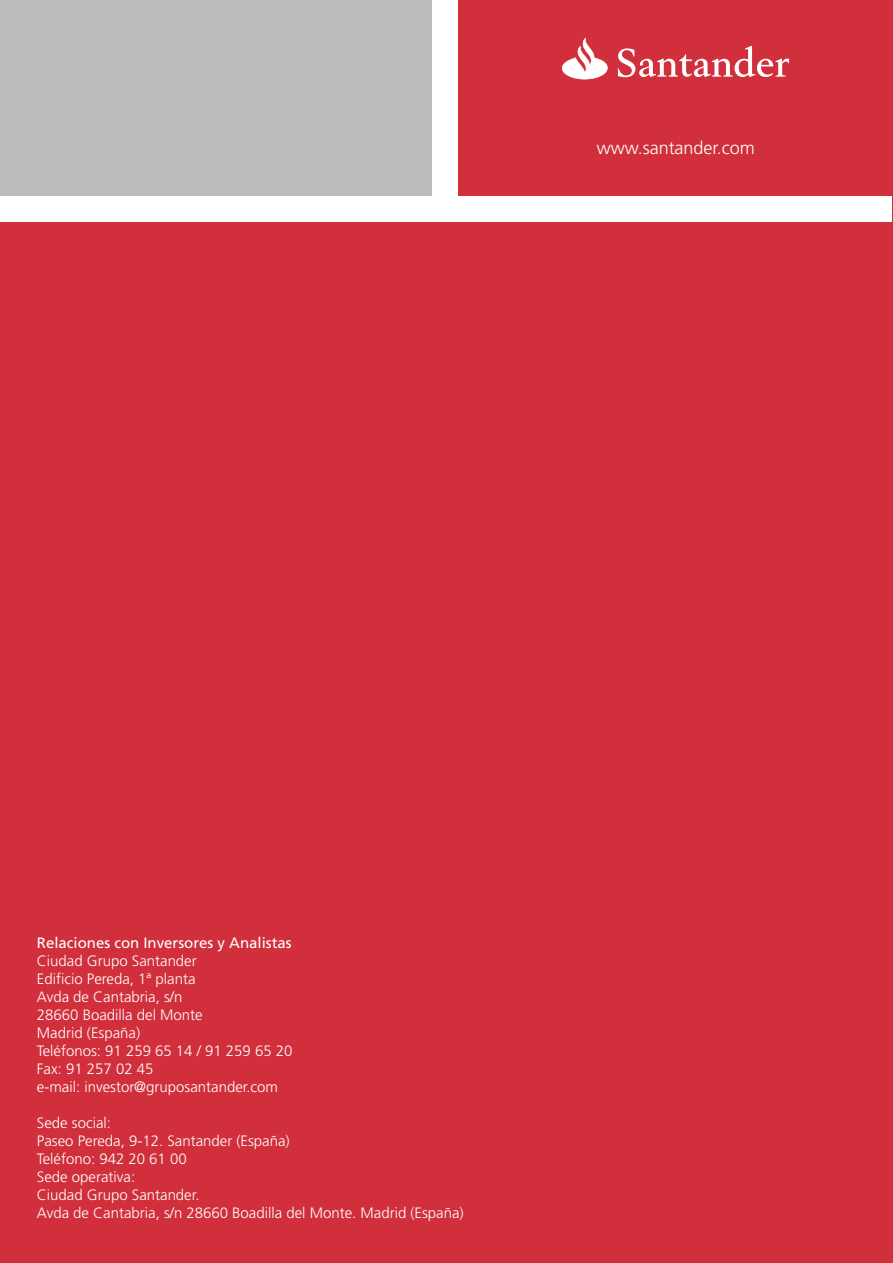
<style>
.page{position:relative;width:893px;height:1263px;background:#d12f3b}
.page>*{position:absolute;margin:0;border:0;box-sizing:border-box;transform-origin:0 0}
.t1{font:300 18px "Frutiger";color:#fff}
.t2{font:300 15px/18px "Frutiger";color:#fff}
.t3{font:15px "Frutiger";color:#fff}
</style>
<div class="page">
<div style="left:0;top:0;width:892px;height:222px;background:#fff"></div>
<div style="left:0;top:0;width:432px;height:195px;background:#babcbc"></div>
<div style="left:458px;top:0;width:435px;height:195px;background:#d12f3b"></div>
<svg style="left:562px;top:38px;width:46px;height:41px"></svg>
<svg style="left:618px;top:46px;width:171px;height:31px"></svg>
<p class="t1" style="left:597px;top:140px;width:160px">www.santander.com</p>
<p class="t3" style="left:37px;top:936px;width:256px">Relaciones con Inversores y Analistas</p>
<p class="t2" style="left:37px;top:953px;width:257px">Ciudad Grupo Santander<br>Edificio Pereda, 1ª planta<br>Avda de Cantabria, s/n<br>28660 Boadilla del Monte<br>Madrid (España)<br>Teléfonos: 91 259 65 14 / 91 259 65 20<br>Fax: 91 257 02 45<br>e-mail: investor@gruposantander.com</p>
<p class="t2" style="left:37px;top:1115px;width:428px">Sede social:<br>Paseo Pereda, 9-12. Santander (España)<br>Teléfono: 942 20 61 00<br>Sede operativa:<br>Ciudad Grupo Santander.<br>Avda de Cantabria, s/n 28660 Boadilla del Monte. Madrid (España)</p>
</div>
